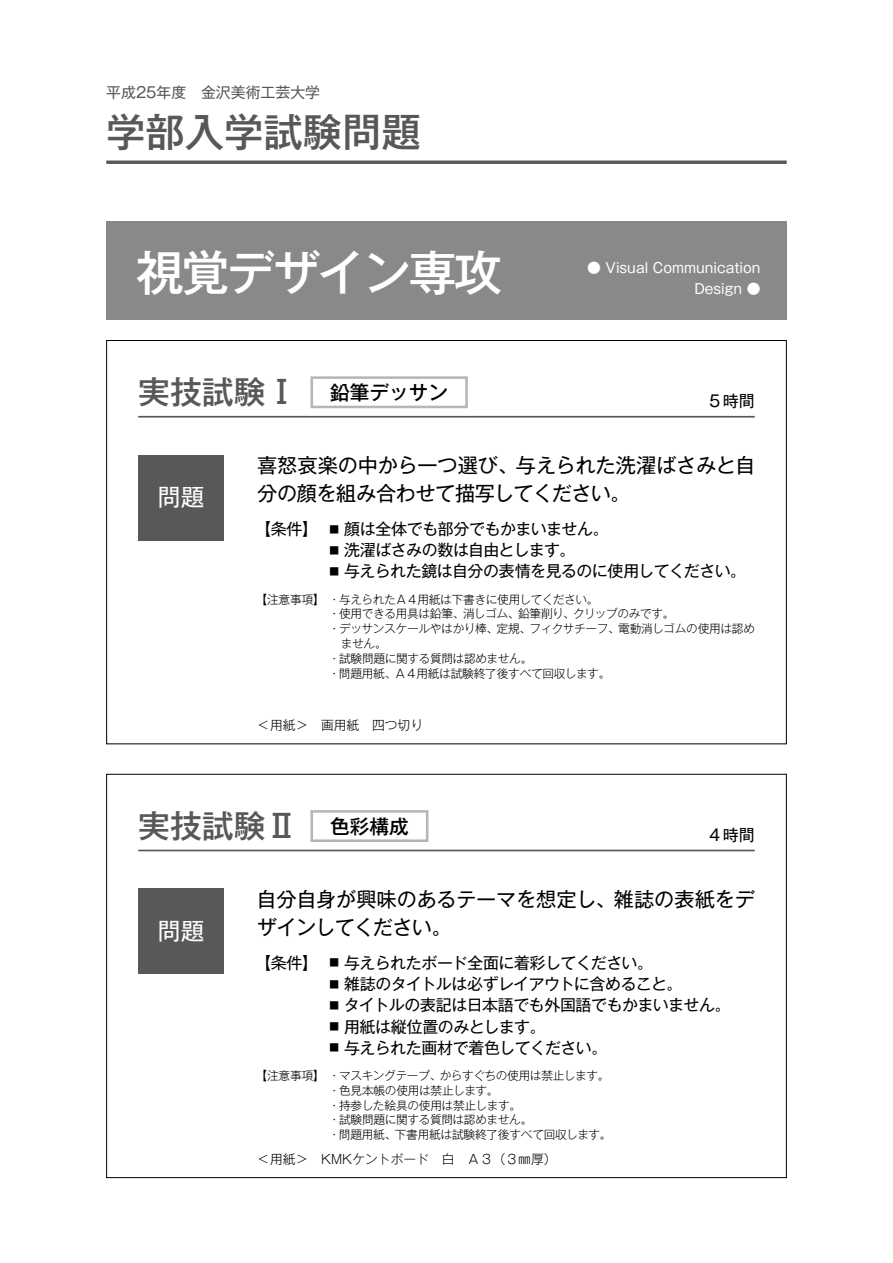
<style>
.page{position:relative;width:893px;height:1263px;background:#fff}
.page>*{position:absolute;margin:0;border:0;box-sizing:border-box;transform-origin:0 0}
.t1{font:500 47.85px "Gothic MB101 Pr 5";letter-spacing:-.05em;color:#fff}
.t2{font:500 39.3px "Gothic MB101 Pr 5";color:#595757}
.t3{font:500 31.95px "Gothic MB101 Pr 5";color:#595757}
.t4{font:23.4px "Gothic MB101 Pr 5";color:#fff}
.t5{font:20.25px/28.7px "Gothic MB101 Pr 5";letter-spacing:-.015em;color:#000}
.t6{font:500 19.65px "Gothic MB101 Pr 5";color:#000}
.t7{font:15.9px "Gothic MB101 Pr 5";letter-spacing:-.03em;color:#000}
.t8{font:14.85px "Gothic MB101 Pr 5";color:#595757}
.t9{font:13.8px/21.3px "Gothic MB101 Pr 5";color:#fff;text-align:right}
.t10{font:300 12.75px "Gothic MB101 Pr 5";color:#000}
.t11{font:300 11.7px/14.9px "Gothic MB101 Pr 5";letter-spacing:-.03em;color:#000}
.s1{font-size:31.95px;color:#595757}
.s2{font-size:19.65px;color:#000}
</style>
<div class="page">
<div style="left:106px;top:221px;width:681px;height:99px;background:#898989"></div>
<hr style="left:106px;top:161px;width:681px;height:3px;background:#595757">
<div style="left:138px;top:889px;width:85px;height:85px;background:#595757"></div>
<hr style="left:138px;top:850px;width:617px;height:1px;background:#595757">
<div style="left:310px;top:810px;width:118px;height:32px;border:3px solid #b5b6b6"></div>
<div style="left:138px;top:455px;width:85px;height:85px;background:#595757"></div>
<hr style="left:138px;top:416px;width:617px;height:2px;background:#595757">
<div style="left:310px;top:376px;width:158px;height:32px;border:3px solid #b5b6b6"></div>
<p class="t8" style="left:106px;top:80px;width:215px">平成25年度　金沢美術工芸大学</p>
<h2 class="t2" style="left:106px;top:100px;width:316px">学部入学試験問題</h2>
<h1 class="t1" style="left:136px;top:233px;width:367px">視覚デザイン専攻</h1>
<h3 class="t6" style="left:138px;top:376px;width:311px"><span class="s1">実技試験Ⅰ</span> 鉛筆デッサン</h3>
<p class="t9" style="left:587px;top:255px;width:175px">● Visual Communication<br>Design ●</p>
<h3 class="t7" style="left:707px;top:388px;width:49px">５時間</h3>
<h3 class="t4" style="left:157px;top:478px;width:48px">問題</h3>
<h3 class="t5" style="left:257px;top:449px;width:500px">喜怒哀楽の中から一つ選び、与えられた洗濯ばさみと自分の顔を組み合わせて描写してください。</h3>
<h3 class="t7" style="left:255px;top:516px;width:355px">【条件】 <sup>■</sup> 顔は全体でも部分でもかまいません。</h3>
<h3 class="t7" style="left:329px;top:537px;width:248px"><sup>■</sup> 洗濯ばさみの数は自由とします。</h3>
<h3 class="t7" style="left:329px;top:558px;width:418px"><sup>■</sup> 与えられた鏡は自分の表情を見るのに使用してください。</h3>
<p class="t11" style="left:256px;top:591px;width:344px">【注意事項】・与えられたＡ４用紙は下書きに使用してください。</p>
<p class="t11" style="left:328px;top:605px;width:347px">・使用できる用具は鉛筆、消しゴム、鉛筆削り、クリップのみです。</p>
<p class="t11" style="left:328px;top:620px;width:428px">・デッサンスケールやはかり棒、定規、フィクサチーフ、電動消しゴムの使用は認め</p>
<p class="t11" style="left:341px;top:635px;width:47px">ません。</p>
<p class="t11" style="left:328px;top:650px;width:205px">・試験問題に関する質問は認めません。</p>
<p class="t11" style="left:328px;top:665px;width:283px">・問題用紙、Ａ４用紙は試験終了後すべて回収します。</p>
<p class="t10" style="left:257px;top:714px;width:167px">＜用紙＞　画用紙　四つ切り</p>
<h3 class="t3" style="left:138px;top:799px;width:272px">実技試験Ⅱ <span class="s2">色彩構成</span></h3>
<h3 class="t7" style="left:707px;top:822px;width:49px">４時間</h3>
<h3 class="t4" style="left:157px;top:912px;width:48px">問題</h3>
<h3 class="t5" style="left:257px;top:883px;width:500px">自分自身が興味のあるテーマを想定し、雑誌の表紙をデザインしてください。</h3>
<h3 class="t7" style="left:255px;top:949px;width:400px">【条件】 <sup>■</sup> 与えられたボード全面に着彩してください。</h3>
<h3 class="t7" style="left:329px;top:971px;width:354px"><sup>■</sup> 雑誌のタイトルは必ずレイアウトに含めること。</h3>
<h3 class="t7" style="left:329px;top:992px;width:403px"><sup>■</sup> タイトルの表記は日本語でも外国語でもかまいません。</h3>
<h3 class="t7" style="left:329px;top:1013px;width:218px"><sup>■</sup> 用紙は縦位置のみとします。</h3>
<h3 class="t7" style="left:329px;top:1034px;width:279px"><sup>■</sup> 与えられた画材で着色してください。</h3>
<p class="t11" style="left:328px;top:1067px;width:285px;text-indent:-73px">【注意事項】・マスキングテープ、からすぐちの使用は禁止します。・色見本帳の使用は禁止します。<br>・持参した絵具の使用は禁止します。<br>・試験問題に関する質問は認めません。<br>・問題用紙、下書用紙は試験終了後すべて回収します。</p>
<p class="t10" style="left:257px;top:1148px;width:301px">＜用紙＞　KMKケントボード　白　Ａ３（３㎜厚）</p>
</div>
